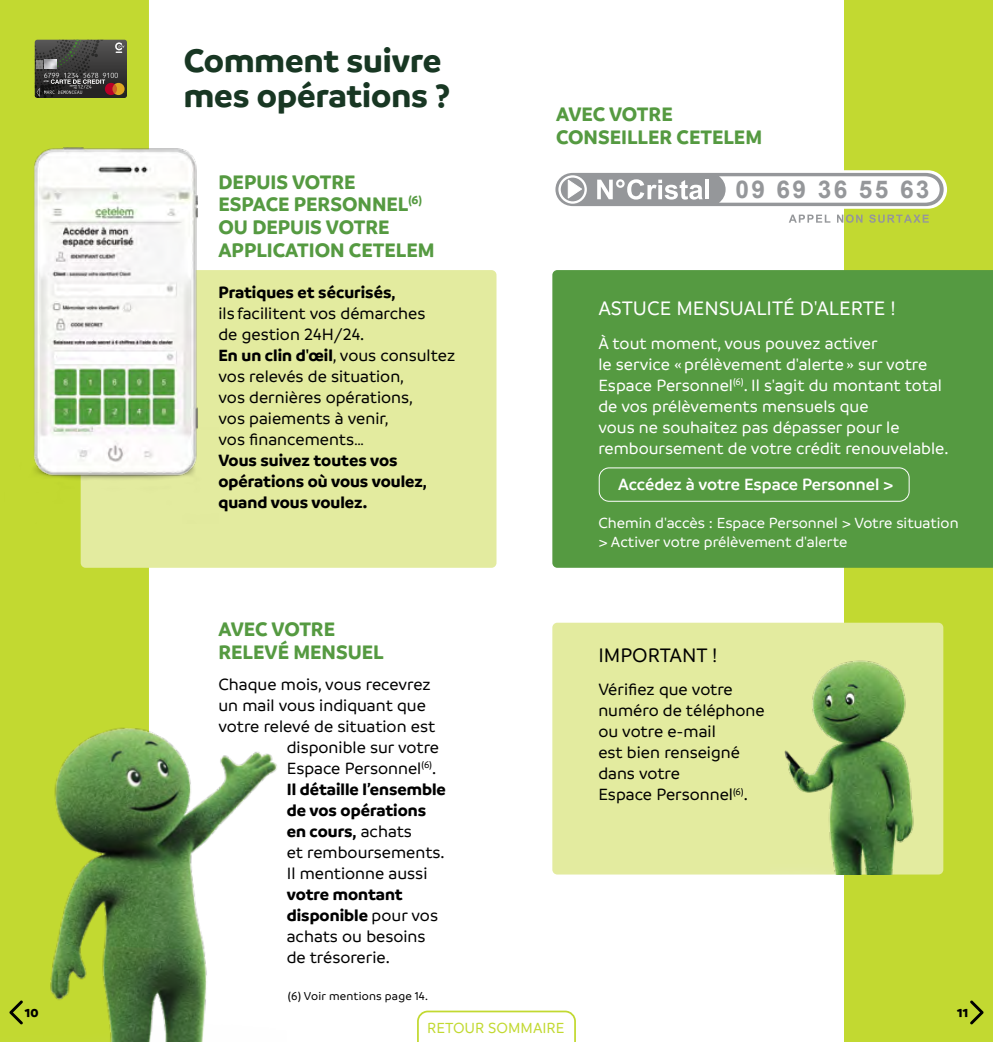
<style>
.page{position:relative;width:993px;height:1042px;background:#fff}
.page>*{position:absolute;margin:0;border:0;box-sizing:border-box;transform-origin:0 0}
.t1{font:700 35px/35px "Branding";color:#183723}
.t2{font:700 24.5px "Arial";letter-spacing:.095em;color:#95979a}
.t3{font:700 21px/22.8px "Branding";color:#559a41}
.t4{font:500 21px "Branding";color:#fff}
.t5{font:500 21px "Branding";color:#000}
.t6{font:500 17.5px/21px "Branding";color:#000}
.t7{font:500 17.5px/21px "Branding";color:#fff}
.t8{font:700 17.5px/21px "Branding";color:#000}
.t9{font:600 17.5px "Branding";color:#fff}
.t10{font:500 15.75px/18.9px "Branding";color:#fff}
.t11{font:500 15.75px "Branding";color:#c2d931}
.t12{font:500 12.25px "Branding";letter-spacing:.015em;color:#000}
.t13{font:900 12.25px "Branding";color:#000}
.t14{font:500 2.27px "Helvetica Neue";color:#fff}
.s1{font-weight:700}
.s2{font-weight:500}
</style>
<div class="page">
<div style="left:843px;top:0;width:149px;height:1042px;background:#c2d931"></div>
<div style="left:552px;top:270px;width:440px;height:298px;background:#559a41"></div>
<div style="left:552px;top:170px;width:394px;height:39px;background:#fff;border-radius:19px"></div>
<svg style="left:555px;top:173px;width:388px;height:33px"></svg>
<hr style="left:705px;top:180px;width:4px;height:19px;background:#fff">
<svg style="left:789px;top:215px;width:41px;height:8px"></svg>
<svg style="left:837px;top:214px;width:25px;height:9px"></svg>
<svg style="left:869px;top:214px;width:59px;height:9px"></svg>
<div style="left:552px;top:623px;width:391px;height:251px;background:#e3eb9f;border-radius:5px"></div>
<img style="left:784px;top:660px;width:130px;height:214px">
<div style="left:598px;top:467px;width:311px;height:35px;border:1px solid #fff;border-radius:10px"></div>
<div style="left:0;top:0;width:149px;height:650px;background:#c2d931"></div>
<div style="left:81px;top:270px;width:415px;height:298px;background:#e3eb9f;border-radius:5px"></div>
<img style="left:0;top:650px;width:277px;height:392px">
<img style="left:4px;top:117px;width:194px;height:407px">
<svg style="left:9px;top:1000px;width:14px;height:24px"></svg>
<svg style="left:970px;top:1000px;width:13px;height:24px"></svg>
<svg style="left:417px;top:1010px;width:159px;height:32px"></svg>
<svg style="left:35px;top:40px;width:92px;height:58px;background:#4b4744"></svg>
<p class="t14" style="left:44px;top:79px;width:7px">6799</p>
<p class="t13" style="left:25px;top:1006px;width:15px">10</p>
<h1 class="t1" style="left:184px;top:43px;width:268px">Comment suivre mes opérations ?</h1>
<p class="t3" style="left:218px;top:170px;width:217px">DEPUIS VOTRE<br>ESPACE PERSONNEL<sup>(6)<br></sup>OU DEPUIS VOTRE<br>APPLICATION CETELEM</p>
<p class="t8" style="left:218px;top:281px;width:178px">Pratiques et sécurisés,</p>
<p class="t6" style="left:218px;top:303px;width:238px">ils facilitent vos démarches<br>de gestion 24H/24.<br><span class="s1">En un clin d'œil</span>, vous consultez vos relevés de situation,<br>vos dernières opérations,<br>vos paiements à venir,<br>vos financements…</p>
<p class="t8" style="left:218px;top:449px;width:210px">Vous suivez toutes vos opérations où vous voulez, quand vous voulez.</p>
<p class="t3" style="left:218px;top:618px;width:167px">AVEC VOTRE<br>RELEVÉ MENSUEL</p>
<p class="t6" style="left:218px;top:674px;width:214px">Chaque mois, vous recevrez</p>
<p class="t6" style="left:218px;top:695px;width:209px">un mail vous indiquant que</p>
<p class="t6" style="left:218px;top:716px;width:218px">votre relevé de situation est</p>
<p class="t6" style="left:287px;top:737px;width:154px">disponible sur votre</p>
<p class="t6" style="left:287px;top:758px;width:151px">Espace Personnel<sup>(6)</sup>.</p>
<p class="t8" style="left:287px;top:779px;width:161px">Il détaille l’ensemble</p>
<p class="t8" style="left:287px;top:800px;width:141px">de vos opérations</p>
<p class="t8" style="left:287px;top:821px;width:127px">en cours, <span class="s2">achats</span></p>
<p class="t6" style="left:287px;top:842px;width:159px">et remboursements.</p>
<p class="t6" style="left:287px;top:863px;width:142px">Il mentionne aussi</p>
<p class="t6" style="left:287px;top:884px;width:153px"><span class="s1">votre montant disponible</span> pour vos achats ou besoins de trésorerie.</p>
<p class="t12" style="left:288px;top:989px;width:141px">(6) Voir mentions page 14.</p>
<p class="t3" style="left:556px;top:103px;width:207px">AVEC VOTRE<br>CONSEILLER CETELEM</p>
<h2 class="t2" style="left:735px;top:173px;width:195px">09 69 36 55 63</h2>
<p class="t4" style="left:598px;top:298px;width:299px">ASTUCE MENSUALITÉ D'ALERTE !</p>
<p class="t7" style="left:598px;top:333px;width:351px">À tout moment, vous pouvez activer<br>le service «prélèvement d'alerte» sur votre Espace Personnel<sup>(6)</sup>. Il s'agit du montant total de vos prélèvements mensuels que<br>vous ne souhaitez pas dépasser pour le remboursement de votre crédit renouvelable.</p>
<p class="t9" style="left:618px;top:474px;width:276px">Accédez à votre Espace Personnel &gt;</p>
<p class="t10" style="left:598px;top:514px;width:361px">Chemin d'accès : Espace Personnel &gt; Votre situation &gt; Activer votre prélèvement d'alerte</p>
<p class="t5" style="left:598px;top:644px;width:121px">IMPORTANT !</p>
<p class="t6" style="left:598px;top:679px;width:168px">Vérifiez que votre numéro de téléphone ou votre e-mail<br>est bien renseigné dans votre<br>Espace Personnel<sup>(6)</sup>.</p>
<p class="t13" style="left:956px;top:1006px;width:12px">11</p>
<p class="t11" style="left:427px;top:1019px;width:138px">RETOUR SOMMAIRE</p>
</div>
